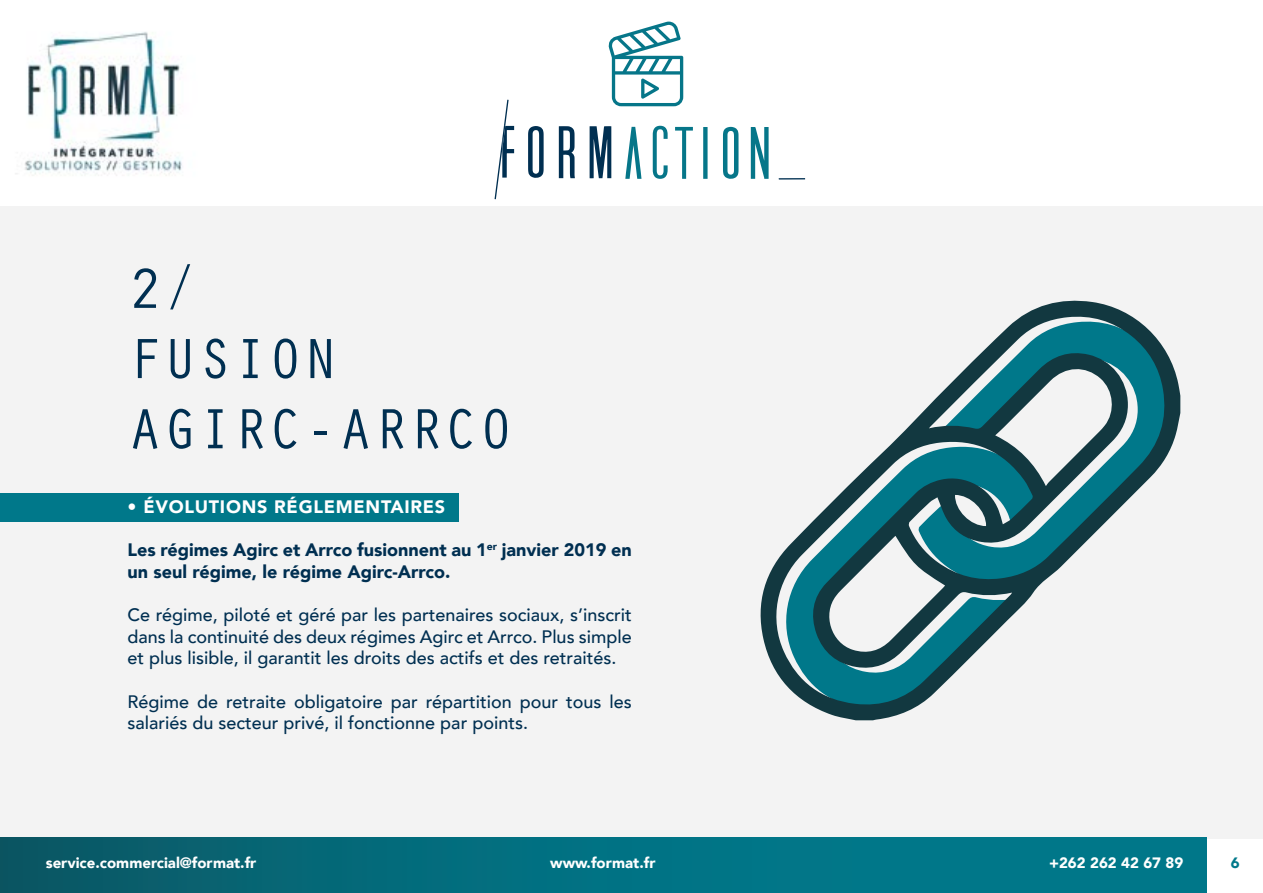
<style>
.page{position:relative;width:1263px;height:893px;background:#fff}
.page>*{position:absolute;margin:0;border:0;box-sizing:border-box;transform-origin:0 0}
.t1{font:58.5px/70.2px "Orator Std";color:#002f51}
.t2{font:500 18px/21.6px "Avenir";color:#002f51;text-align:justify}
.t3{font:900 18px/21.6px "Avenir";color:#002f51}
.t4{font:900 18px "Avenir";letter-spacing:.04em;color:#fff}
.t5{font:900 15px "Avenir";color:#fff}
.t6{font:900 15px "Avenir";color:#00788a}
</style>
<div class="page">
<div style="left:0;top:207px;width:1263px;height:632px;background:#f3f3f3"></div>
<svg style="left:760px;top:300px;width:420px;height:420px"></svg>
<img style="left:15px;top:32px;width:167px;height:144px">
<svg style="left:590px;top:126px;width:21px;height:52px"></svg>
<svg style="left:559px;top:126px;width:16px;height:52px"></svg>
<hr style="left:779px;top:178px;width:26px;height:2px;background:#002f51">
<svg style="left:494px;top:100px;width:20px;height:99px"></svg>
<svg style="left:528px;top:126px;width:16px;height:52px"></svg>
<svg style="left:703px;top:127px;width:4px;height:52px"></svg>
<svg style="left:751px;top:127px;width:18px;height:52px"></svg>
<svg style="left:625px;top:127px;width:16px;height:52px"></svg>
<svg style="left:723px;top:127px;width:15px;height:52px"></svg>
<svg style="left:653px;top:126px;width:15px;height:53px"></svg>
<svg style="left:675px;top:127px;width:18px;height:52px"></svg>
<svg style="left:608px;top:22px;width:75px;height:84px"></svg>
<div style="left:0;top:493px;width:458px;height:29px;background:#00788a"></div>
<div style="left:0;top:837px;width:1206px;height:56px;background:linear-gradient(to right,#095d6b,#007e92)"></div>
<h1 class="t1" style="left:128px;top:251px;width:388px">2/<br>FUSION<br>AGIRC-ARRCO</h1>
<p class="t4" style="left:128px;top:491px;width:319px">• ÉVOLUTIONS RÉGLEMENTAIRES</p>
<p class="t3" style="left:128px;top:539px;width:506px">Les régimes Agirc et Arrco fusionnent au 1<sup>er</sup> janvier 2019 en un seul régime, le régime Agirc-Arrco.</p>
<p class="t2" style="left:128px;top:603px;width:506px">Ce régime, piloté et géré par les partenaires sociaux, s’inscrit dans la continuité des deux régimes Agirc et Arrco. Plus simple et plus lisible, il garantit les droits des actifs et des retraités.</p>
<p class="t2" style="left:128px;top:689px;width:506px">Régime de retraite obligatoire par répartition pour tous les salariés du secteur privé, il fonctionne par points.</p>
<p class="t5" style="left:46px;top:850px;width:212px">service.commercial@format.fr</p>
<p class="t5" style="left:550px;top:850px;width:107px">www.format.fr</p>
<p class="t5" style="left:1049px;top:850px;width:136px">+262 262 42 67 89</p>
<p class="t6" style="left:1231px;top:850px;width:10px">6</p>
</div>
